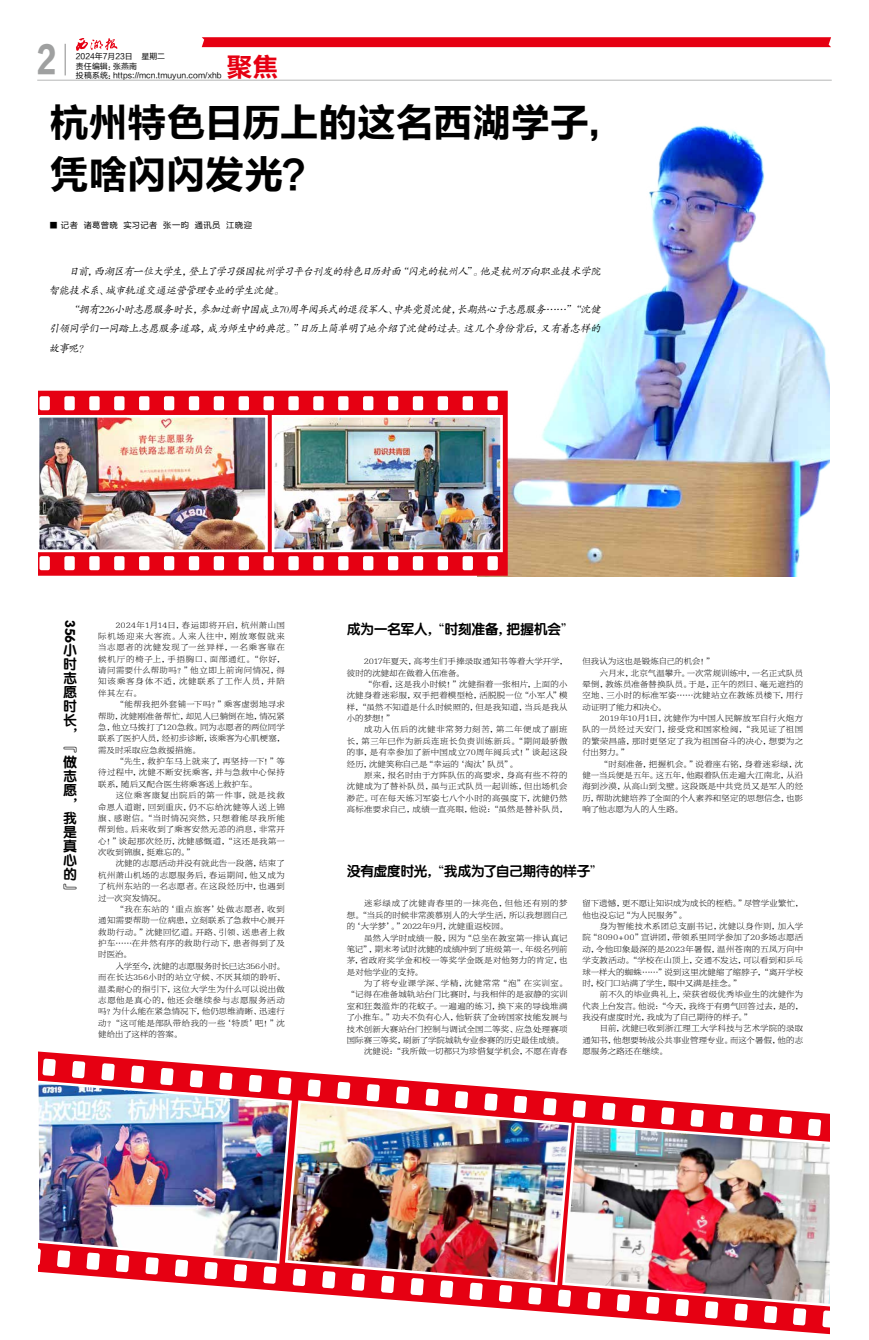
<style>
.page{position:relative;width:869px;height:1340px;background:#fff}
.page>*{position:absolute;margin:0;border:0;box-sizing:border-box;transform-origin:0 0}
.t1{font:39.38px/52.5px "FZLTCHK GBK1 0";letter-spacing:-.015em;color:#000}
.t2{font:35px "FZLTTHCK ZJRB GBK1 0";color:#9fa0a0}
.t3{font:26.25px "FZLTCHK ZJRB GBK1 0";color:#e60012}
.t4{font:14px/14px "FZY4 K GBK1 0";letter-spacing:-.04em;color:#000;text-align:justify}
.t5{font:italic 10.5px/19.2px "FZKTK GBK1 0";color:#000}
.t6{font:8.31px/11.4px "FZBYSK ZJRB GBK1 0";letter-spacing:.04em;color:#000;text-align:justify}
.t7{font:8.31px "FZBYSK ZJRB GBK1 0";letter-spacing:.065em;color:#000}
.t8{font:8.31px "FZBYSK ZJRB GBK1 0";letter-spacing:.075em;color:#000}
.t9{font:8.31px "FZLTHK GBK1 0";letter-spacing:.04em;color:#000}
.t10{font:8.31px "FZBYSK ZJRB GBK1 0";letter-spacing:.015em;color:#000}
.t11{font:8.31px "FZBYSK ZJRB GBK1 0";letter-spacing:.02em;color:#000}
.t12{font:7.88px/9.5px "FZLTHK ZJRB GBK1 0";letter-spacing:.01em;color:#000}
</style>
<div class="page">
<hr style="left:65px;top:44px;width:1px;height:31px;background:#898989">
<svg style="left:76px;top:38px;width:42px;height:13px"></svg>
<svg style="left:202px;top:37px;width:275px;height:10px;background:#e60618"></svg>
<hr style="left:37px;top:80px;width:794px;height:1px;background:#b5b6b6">
<img style="left:477px;top:37px;width:355px;height:540px">
<svg style="left:38px;top:391px;width:469px;height:184px;background:#e60719"></svg>
<div style="left:487px;top:396px;width:10px;height:14px;background:#fff;border-radius:2px"></div>
<div style="left:462px;top:396px;width:10px;height:14px;background:#fff;border-radius:2px"></div>
<div style="left:437px;top:396px;width:11px;height:14px;background:#fff;border-radius:2px"></div>
<div style="left:412px;top:396px;width:11px;height:14px;background:#fff;border-radius:2px"></div>
<div style="left:388px;top:396px;width:10px;height:14px;background:#fff;border-radius:2px"></div>
<div style="left:363px;top:396px;width:10px;height:14px;background:#fff;border-radius:2px"></div>
<div style="left:338px;top:396px;width:10px;height:14px;background:#fff;border-radius:2px"></div>
<div style="left:313px;top:396px;width:10px;height:14px;background:#fff;border-radius:2px"></div>
<div style="left:288px;top:396px;width:10px;height:14px;background:#fff;border-radius:2px"></div>
<div style="left:263px;top:396px;width:11px;height:14px;background:#fff;border-radius:2px"></div>
<div style="left:238px;top:396px;width:11px;height:14px;background:#fff;border-radius:2px"></div>
<div style="left:214px;top:396px;width:10px;height:14px;background:#fff;border-radius:2px"></div>
<div style="left:189px;top:396px;width:10px;height:14px;background:#fff;border-radius:2px"></div>
<div style="left:164px;top:396px;width:10px;height:14px;background:#fff;border-radius:2px"></div>
<div style="left:139px;top:396px;width:10px;height:14px;background:#fff;border-radius:2px"></div>
<div style="left:114px;top:396px;width:10px;height:14px;background:#fff;border-radius:2px"></div>
<div style="left:89px;top:396px;width:11px;height:14px;background:#fff;border-radius:2px"></div>
<div style="left:64px;top:396px;width:11px;height:14px;background:#fff;border-radius:2px"></div>
<div style="left:39px;top:396px;width:11px;height:14px;background:#fff;border-radius:2px"></div>
<div style="left:487px;top:556px;width:10px;height:14px;background:#fff;border-radius:2px"></div>
<div style="left:462px;top:556px;width:10px;height:14px;background:#fff;border-radius:2px"></div>
<div style="left:437px;top:556px;width:11px;height:14px;background:#fff;border-radius:2px"></div>
<div style="left:412px;top:556px;width:11px;height:14px;background:#fff;border-radius:2px"></div>
<div style="left:388px;top:556px;width:10px;height:14px;background:#fff;border-radius:2px"></div>
<div style="left:363px;top:556px;width:10px;height:14px;background:#fff;border-radius:2px"></div>
<div style="left:338px;top:556px;width:10px;height:14px;background:#fff;border-radius:2px"></div>
<div style="left:313px;top:556px;width:10px;height:14px;background:#fff;border-radius:2px"></div>
<div style="left:288px;top:556px;width:10px;height:14px;background:#fff;border-radius:2px"></div>
<div style="left:263px;top:556px;width:11px;height:14px;background:#fff;border-radius:2px"></div>
<div style="left:238px;top:556px;width:11px;height:14px;background:#fff;border-radius:2px"></div>
<div style="left:214px;top:556px;width:10px;height:14px;background:#fff;border-radius:2px"></div>
<div style="left:189px;top:556px;width:10px;height:14px;background:#fff;border-radius:2px"></div>
<div style="left:164px;top:556px;width:10px;height:14px;background:#fff;border-radius:2px"></div>
<div style="left:139px;top:556px;width:10px;height:14px;background:#fff;border-radius:2px"></div>
<div style="left:114px;top:556px;width:10px;height:14px;background:#fff;border-radius:2px"></div>
<div style="left:89px;top:556px;width:11px;height:14px;background:#fff;border-radius:2px"></div>
<div style="left:64px;top:556px;width:11px;height:14px;background:#fff;border-radius:2px"></div>
<div style="left:39px;top:556px;width:11px;height:14px;background:#fff;border-radius:2px"></div>
<img style="left:41px;top:419px;width:223px;height:129px">
<div style="left:37px;top:415px;width:231px;height:137px;border:3px solid #fff"></div>
<img style="left:276px;top:419px;width:222px;height:129px">
<div style="left:272px;top:415px;width:230px;height:137px;border:3px solid #fff"></div>
<svg style="left:38px;top:1056px;width:792px;height:274px"></svg>
<img style="left:38px;top:1079px;width:255px;height:185px">
<img style="left:283px;top:1098px;width:289px;height:188px">
<img style="left:560px;top:1121px;width:270px;height:186px">
<div style="left:830px;top:102px;width:38px;height:1237px;background:#fff"></div>
<h2 class="t2" style="left:37px;top:39px;width:21px">2</h2>
<h3 class="t3" style="left:226px;top:53px;width:54px">聚焦</h3>
<p class="t12" style="left:76px;top:52px;width:147px">2024年7月23日 星期二<br>责任编辑：张燕南<br>投稿系统：https://mcn.tmuyun.com/xhb</p>
<h1 class="t1" style="left:50px;top:97px;width:575px">杭州特色日历上的这名西湖学子，凭啥闪闪发光？</h1>
<p class="t9" style="left:50px;top:221px;width:204px">■ 记者 诸葛曾晓 实习记者 张一昀 通讯员 江晓迎</p>
<p class="t5" style="left:49px;top:261px;width:555px;text-indent:20px">日前，西湖区有一位大学生，登上了学习强国杭州学习平台刊发的特色日历封面“闪光的杭州人”。他是杭州万向职业技术学院智能技术系、城市轨道交通运营管理专业的学生沈健。</p>
<p class="t5" style="left:49px;top:300px;width:555px;text-align:justify;text-indent:20px">“拥有226小时志愿服务时长，参加过新中国成立70周年阅兵式的退役军人、中共党员沈健，长期热心于志愿服务……”“沈健引领同学们一同踏上志愿服务道路，成为师生中的典范。”日历上简单明了地介绍了沈健的过去。这几个身份背后，又有着怎样的故事呢？</p>
<h3 class="t4" style="left:77px;top:620px;width:25px;rotate:90deg">356</h3>
<h3 class="t4" style="left:63px;top:643px;width:16px">小时志愿时长，『做志愿，我是真心的』</h3>
<p class="t6" style="left:98px;top:619px;width:188px;text-indent:17px">2024年1月14日，春运即将开启，杭州萧山国际机场迎来大客流。人来人往中，刚放寒假就来当志愿者的沈健发现了一丝异样，一名乘客靠在候机厅的椅子上，手捂胸口、面部通红。“你好，请问需要什么帮助吗？”他立即上前询问情况，得知该乘客身体不适，沈健联系了工作人员，并陪伴其左右。</p>
<p class="t6" style="left:98px;top:698px;width:188px;text-indent:17px">“能帮我把外套铺一下吗？”乘客虚弱地寻求帮助，沈健刚准备帮忙，却见人已躺倒在地，情况紧急，他立马拨打了120急救。同为志愿者的两位同学联系了医护人员，经初步诊断，该乘客为心肌梗塞，需及时采取应急救援措施。</p>
<p class="t6" style="left:98px;top:755px;width:188px;text-indent:17px">“先生，救护车马上就来了，再坚持一下！”等待过程中，沈健不断安抚乘客，并与急救中心保持联系，随后又配合医生将乘客送上救护车。</p>
<p class="t6" style="left:98px;top:789px;width:188px;text-indent:17px">这位乘客康复出院后的第一件事，就是找救命恩人道谢，回到重庆，仍不忘给沈健等人送上锦旗、感谢信。“当时情况突然，只想着能尽我所能帮到他。后来收到了乘客安然无恙的消息，非常开心！”谈起那次经历，沈健感慨道，“这还是我第一次收到锦旗，挺难忘的。”</p>
<p class="t6" style="left:98px;top:858px;width:188px;text-indent:17px">沈健的志愿活动并没有就此告一段落，结束了杭州萧山机场的志愿服务后，春运期间，他又成为了杭州东站的一名志愿者。在这段经历中，也遇到过一次突发情况。</p>
<p class="t6" style="left:98px;top:903px;width:188px;text-indent:17px">“我在东站的‘重点旅客’处做志愿者，收到通知需要帮助一位病患，立刻联系了急救中心展开救助行动。”沈健回忆道。开路、引领、送患者上救护车……在井然有序的救助行动下，患者得到了及时医治。</p>
<p class="t6" style="left:98px;top:960px;width:188px;text-indent:17px">入学至今，沈健的志愿服务时长已达356小时。而在长达356小时的站立守候、不厌其烦的聆听、温柔耐心的指引下，这位大学生为什么可以说出做志愿他是真心的，他还会继续参与志愿服务活动吗？为什么能在紧急情况下，他仍思维清晰、迅速行动？“这可能是部队带给我的一些‘特质’吧！”沈健给出了这样的答案。</p>
<h3 class="t4" style="left:346px;top:622px;width:229px">成为一名军人，“时刻准备，把握机会”</h3>
<p class="t6" style="left:346px;top:656px;width:222px;text-indent:17px">2017年夏天，高考生们手捧录取通知书等着大学开学，彼时的沈健却在做着入伍准备。</p>
<p class="t6" style="left:346px;top:678px;width:222px;text-indent:17px">“你看，这是我小时候！”沈健指着一张相片，上面的小沈健身着迷彩服，双手把着模型枪，活脱脱一位“小军人”模样，“虽然不知道是什么时候照的，但是我知道，当兵是我从小的梦想！”</p>
<p class="t6" style="left:346px;top:724px;width:222px;text-indent:17px">成功入伍后的沈健非常努力刻苦，第二年便成了副班长，第三年已作为新兵连班长负责训练新兵。“期间最骄傲的事，是有幸参加了新中国成立70周年阅兵式！”谈起这段经历，沈健笑称自己是“幸运的‘淘汰’队员”。</p>
<p class="t6" style="left:346px;top:769px;width:222px;text-indent:17px">原来，报名时由于方阵队伍的高要求，身高有些不符的沈健成为了替补队员，虽与正式队员一起训练，但出场机会渺茫。可在每天练习军姿七八个小时的高强度下，沈健仍然高标准要求自己，成绩一直亮眼，他说：“虽然是替补队员，</p>
<p class="t10" style="left:582px;top:657px;width:133px">但我认为这也是锻炼自己的机会！”</p>
<p class="t6" style="left:599px;top:667px;width:205px">六月末，北京气温攀升。一次常规训练中，一名正式队员</p>
<p class="t6" style="left:582px;top:678px;width:222px">晕倒，教练员准备替换队员。于是，正午的烈日、毫无遮挡的</p>
<p class="t6" style="left:582px;top:690px;width:222px">空地、三小时的标准军姿……沈健站立在教练员楼下，用行</p>
<p class="t11" style="left:582px;top:702px;width:85px">动证明了能力和决心。</p>
<p class="t6" style="left:599px;top:712px;width:205px">2019年10月1日，沈健作为中国人民解放军自行火炮方</p>
<p class="t7" style="left:582px;top:725px;width:222px">队的一员经过天安门，接受党和国家检阅，“我见证了祖国</p>
<p class="t6" style="left:582px;top:735px;width:222px">的繁荣昌盛，那时更坚定了我为祖国奋斗的决心，想要为之</p>
<p class="t6" style="left:582px;top:746px;width:48px">付出努力。”</p>
<p class="t6" style="left:599px;top:758px;width:205px">“时刻准备，把握机会。”说着座右铭，身着迷彩绿，沈</p>
<p class="t6" style="left:582px;top:769px;width:222px">健一当兵便是五年。这五年，他跟着队伍走遍大江南北，从沿</p>
<p class="t6" style="left:582px;top:781px;width:222px">海到沙漠，从高山到戈壁。这段既是中共党员又是军人的经</p>
<p class="t6" style="left:582px;top:792px;width:222px">历，帮助沈健培养了全面的个人素养和坚定的思想信念，也影</p>
<p class="t6" style="left:582px;top:803px;width:102px">响了他志愿为人的人生路。</p>
<h3 class="t4" style="left:346px;top:864px;width:258px">没有虚度时光，“我成为了自己期待的样子”</h3>
<p class="t6" style="left:346px;top:898px;width:222px;text-indent:17px">迷彩绿成了沈健青春里的一抹亮色，但他还有别的梦想。“当兵的时候非常羡慕别人的大学生活，所以我想圆自己的‘大学梦’。”2022年9月，沈健重返校园。</p>
<p class="t6" style="left:346px;top:932px;width:222px;text-indent:17px">虽然入学时成绩一般，因为“总坐在教室第一排认真记笔记”，期末考试时沈健的成绩冲到了班级第一、年级名列前茅，省政府奖学金和校一等奖学金既是对他努力的肯定，也是对他学业的支持。</p>
<p class="t8" style="left:364px;top:978px;width:205px">为了将专业课学深、学精，沈健常常“泡”在实训室。</p>
<p class="t6" style="left:346px;top:989px;width:222px">“记得在准备城轨站台门比赛时，与我相伴的是寂静的实训</p>
<p class="t6" style="left:346px;top:1000px;width:222px">室和狂轰滥炸的花蚊子。一遍遍的练习，换下来的导线堆满</p>
<p class="t6" style="left:346px;top:1011px;width:222px">了小推车。”功夫不负有心人，他斩获了金砖国家技能发展与</p>
<p class="t6" style="left:346px;top:1023px;width:222px">技术创新大赛站台门控制与调试全国二等奖、应急处理赛项</p>
<p class="t6" style="left:346px;top:1034px;width:218px">国际赛三等奖，刷新了学院城轨专业参赛的历史最佳成绩。</p>
<p class="t6" style="left:364px;top:1045px;width:205px">沈健说：“我所做一切都只为珍惜复学机会，不愿在青春</p>
<p class="t6" style="left:582px;top:898px;width:222px">留下遗憾，更不愿让知识成为成长的桎梏。”尽管学业繁忙，他也没忘记“为人民服务”。</p>
<p class="t6" style="left:582px;top:920px;width:222px;text-indent:17px">身为智能技术系团总支副书记，沈健以身作则，加入学院“8090+00”宣讲团，带领系里同学参加了20多场志愿活动，令他印象最深的是2023年暑假，温州苍南的五凤万向中学支教活动。“学校在山顶上，交通不发达，可以看到和乒乓球一样大的蜘蛛……”说到这里沈健缩了缩脖子，“离开学校时，校门口站满了学生，眼中又满是挂念。”</p>
<p class="t6" style="left:582px;top:989px;width:222px;text-indent:17px">前不久的毕业典礼上，荣获省级优秀毕业生的沈健作为代表上台发言。他说：“今天，我终于有勇气回答过去，是的，我没有虚度时光，我成为了自己期待的样子。”</p>
<p class="t6" style="left:582px;top:1023px;width:222px;text-indent:17px">目前，沈健已收到浙江理工大学科技与艺术学院的录取通知书，他想要转战公共事业管理专业。而这个暑假，他的志愿服务之路还在继续。</p>
</div>
